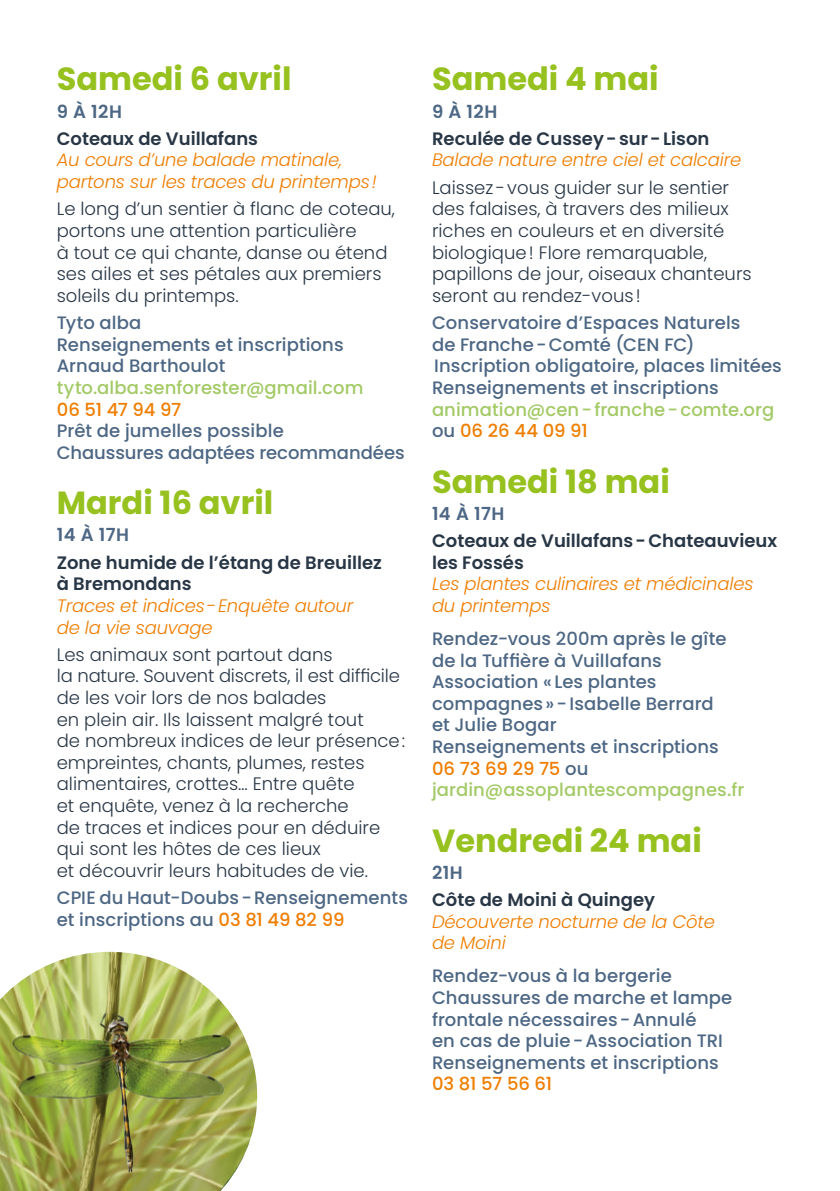
<style>
.page{position:relative;width:840px;height:1191px;background:#fff}
.page>*{position:absolute;margin:0;border:0;box-sizing:border-box;transform-origin:0 0}
.t1{font:700 32px "Poppins";color:#96c11f}
.t2{font:300 18px/21.6px "Poppins";color:#283645}
.t3{font:500 18px/21.6px "Poppins";letter-spacing:.005em;color:#4d6784}
.t4{font:italic 300 18px/21.6px "Poppins";letter-spacing:-.01em;color:#ef7d00}
.t5{font:600 18px/21.6px "Poppins";color:#283645}
.t6{font:500 18px/21.6px "Poppins";letter-spacing:.005em;color:#a3ca66}
.t7{font:600 18px "Poppins";letter-spacing:.025em;color:#4d6784}
.t8{font:500 18px "Poppins";letter-spacing:-.015em;color:#ef7d00}
.s1{color:#ef7d00}
.s2{color:#4d6784}
.s3{color:#a3ca66}
</style>
<div class="page">
<img style="left:0;top:951px;width:258px;height:240px">
<h1 class="t1" style="left:57px;top:61px;width:236px">Samedi 6 avril</h1>
<p class="t7" style="left:57px;top:101px;width:67px">9 À 12H</p>
<p class="t5" style="left:57px;top:128px;width:203px">Coteaux de Vuillafans</p>
<p class="t4" style="left:57px;top:149px;width:321px">Au cours d’une balade matinale, partons sur les traces du printemps!</p>
<p class="t2" style="left:57px;top:198px;width:339px">Le long d’un sentier à flanc de coteau, portons une attention particulière<br>à tout ce qui chante, danse ou étend ses ailes et ses pétales aux premiers soleils du printemps.</p>
<p class="t3" style="left:57px;top:312px;width:288px">Tyto alba<br>Renseignements et inscriptions<br>Arnaud Barthoulot</p>
<p class="t6" style="left:57px;top:377px;width:308px">tyto.alba.senforester@gmail.com</p>
<p class="t8" style="left:57px;top:399px;width:126px">06 51 47 94 97</p>
<p class="t3" style="left:57px;top:420px;width:349px">Prêt de jumelles possible<br>Chaussures adaptées recommandées</p>
<h1 class="t1" style="left:57px;top:484px;width:218px">Mardi 16 avril</h1>
<p class="t7" style="left:57px;top:525px;width:74px">14 À 17H</p>
<p class="t5" style="left:57px;top:552px;width:326px">Zone humide de l’étang de Breuillez à Bremondans</p>
<p class="t4" style="left:57px;top:595px;width:298px">Traces et indices-Enquête autour de la vie sauvage</p>
<p class="t2" style="left:57px;top:644px;width:350px">Les animaux sont partout dans<br>la nature. Souvent discrets, il est difficile de les voir lors de nos balades<br>en plein air. Ils laissent malgré tout<br>de nombreux indices de leur présence: empreintes, chants, plumes, restes alimentaires, crottes… Entre quête<br>et enquête, venez à la recherche<br>de traces et indices pour en déduire qui sont les hôtes de ces lieux<br>et découvrir leurs habitudes de vie.</p>
<p class="t3" style="left:57px;top:887px;width:352px">CPIE du Haut-Doubs-Renseignements et inscriptions au <span class="s1">03 81 49 82 99</span></p>
<h1 class="t1" style="left:432px;top:61px;width:228px">Samedi 4 mai</h1>
<p class="t7" style="left:432px;top:101px;width:67px">9 À 12H</p>
<p class="t5" style="left:432px;top:128px;width:279px">Reculée de Cussey-sur-Lison</p>
<p class="t4" style="left:432px;top:149px;width:310px">Balade nature entre ciel et calcaire</p>
<p class="t2" style="left:432px;top:177px;width:321px">Laissez-vous guider sur le sentier des falaises, à travers des milieux riches en couleurs et en diversité biologique! Flore remarquable, papillons de jour, oiseaux chanteurs seront au rendez-vous!</p>
<p class="t3" style="left:432px;top:312px;width:351px">Conservatoire d’Espaces Naturels<br>de Franche-Comté (CEN FC)<br>Inscription obligatoire, places limitées Renseignements et inscriptions</p>
<p class="t6" style="left:432px;top:398px;width:343px">animation@cen-franche-comte.org <span class="s2">ou</span> <span class="s1">06 26 44 09 91</span></p>
<h1 class="t1" style="left:432px;top:463px;width:239px">Samedi 18 mai</h1>
<p class="t7" style="left:432px;top:503px;width:74px">14 À 17H</p>
<p class="t5" style="left:432px;top:530px;width:346px">Coteaux de Vuillafans-Chateauvieux les Fossés</p>
<p class="t4" style="left:432px;top:573px;width:323px">Les plantes culinaires et médicinales du printemps</p>
<p class="t3" style="left:432px;top:628px;width:314px">Rendez-vous 200m après le gîte de la Tuffière à Vuillafans<br>Association « Les plantes compagnes»-Isabelle Berrard<br>et Julie Bogar<br>Renseignements et inscriptions<br><span class="s1">06 73 69 29 75</span> ou <span class="s3">jardin@assoplantescompagnes.fr</span></p>
<h1 class="t1" style="left:432px;top:822px;width:271px">Vendredi 24 mai</h1>
<p class="t7" style="left:432px;top:862px;width:32px">21H</p>
<p class="t5" style="left:432px;top:889px;width:224px">Côte de Moini à Quingey</p>
<p class="t4" style="left:432px;top:910px;width:284px">Découverte nocturne de la Côte de Moini</p>
<p class="t3" style="left:432px;top:965px;width:302px">Rendez-vous à la bergerie<br>Chaussures de marche et lampe frontale nécessaires-Annulé<br>en cas de pluie-Association TRI<br>Renseignements et inscriptions</p>
<p class="t8" style="left:432px;top:1073px;width:121px">03 81 57 56 61</p>
</div>
